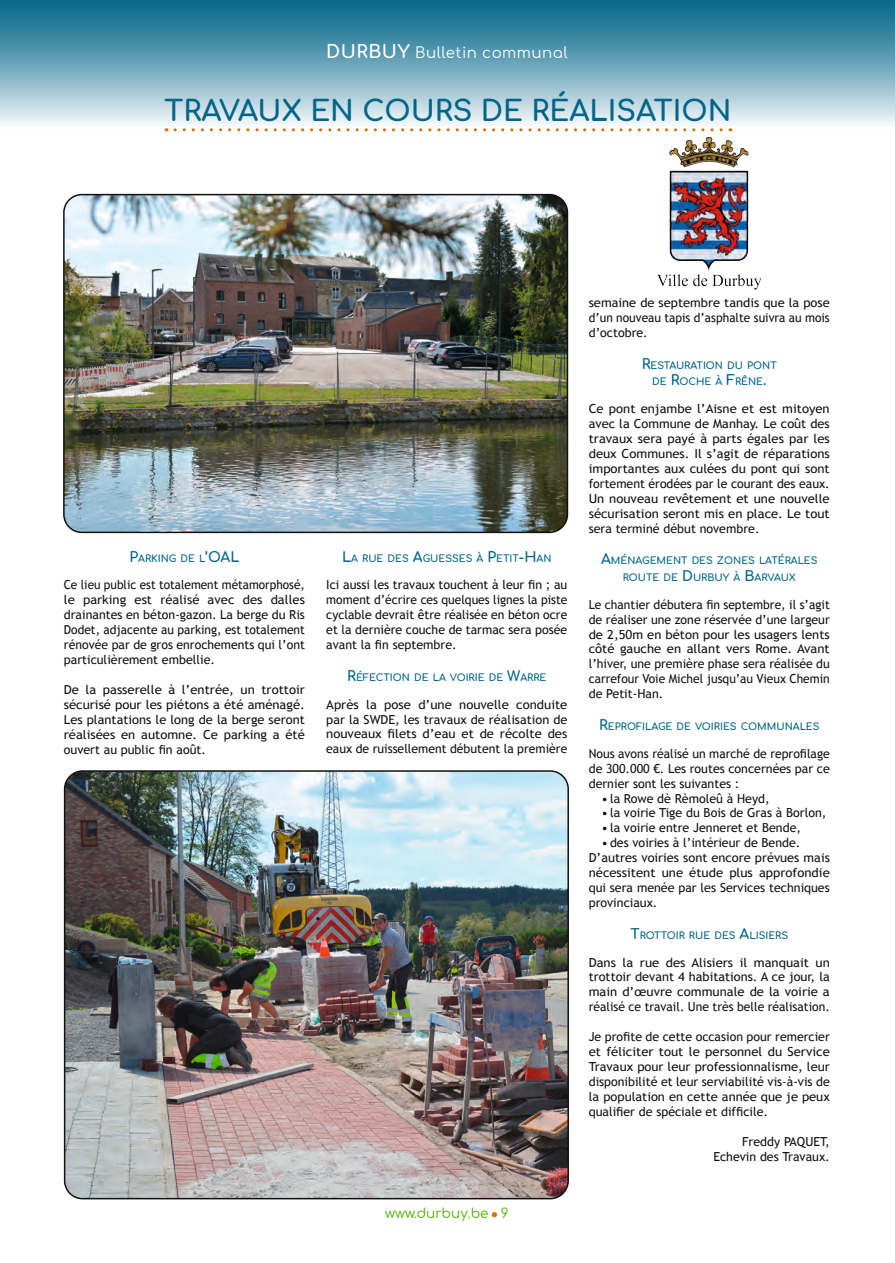
<style>
.page{position:relative;width:895px;height:1263px;background:#fff}
.page>*{position:absolute;margin:0;border:0;box-sizing:border-box;transform-origin:0 0}
.t1{font:700 28.5px "Comfortaa";color:#006588}
.t2{font:15px "Comfortaa";letter-spacing:.03em;color:#fff}
.t3{font:13.5px "Comfortaa";color:#51b200}
.t4{font:12.45px/15px "Trebuchet MS";color:#11110f;text-align:justify}
.t5{font:12.45px/15px "Trebuchet MS";color:#11110f;text-align:justify;scale:1.05 1}
.t6{font:12.45px/15px "Trebuchet MS";color:#11110f;text-align:justify;scale:.95 1}
.t7{font:12.45px/15px "Trebuchet MS";color:#11110f;text-align:justify;scale:1.04 1}
.t8{font:700 9.75px/16.8px "Comfortaa";color:#006588;text-align:center}
.s1{font-weight:700;font-size:18px}
.s2{font-size:13.95px}
.s3{color:#df6a00}
</style>
<div class="page">
<div style="left:0;top:0;width:894px;height:131px;background:linear-gradient(to bottom,#005f83,#f5f8fa)"></div>
<svg style="left:175px;top:128px;width:555px;height:3px"></svg>
<img style="left:657px;top:136px;width:104px;height:154px">
<img style="left:64px;top:195px;width:503px;height:337px">
<div style="left:63px;top:194px;width:505px;height:339px;border:2px solid #11110f;border-radius:18px"></div>
<img style="left:65px;top:771px;width:503px;height:427px">
<div style="left:64px;top:770px;width:504px;height:429px;border:2px solid #11110f;border-radius:18px"></div>
<p class="t2" style="left:326px;top:39px;width:243px"><span class="s1">DURBUY</span> Bulletin communal</p>
<h1 class="t1" style="left:164px;top:84px;width:568px">TRAVAUX EN COURS DE RÉALISATION</h1>
<p class="t8" style="left:129px;top:548px;width:90px"><span class="s2">P</span>ARKING DE L<span class="s2">’OAL</span></p>
<p class="t6" style="left:64px;top:577px;width:255px">Ce lieu public est totalement métamorphosé, le parking est réalisé avec des dalles drainantes en béton-gazon. La berge du Ris Dodet, adjacente au parking, est totalement rénovée par de gros enrochements qui l’ont particulièrement embellie.</p>
<p class="t5" style="left:64px;top:682px;width:231px">De la passerelle à l’entrée, un trottoir sécurisé pour les piétons a été aménagé.<br>Les plantations le long de la berge seront réalisées en automne. Ce parking a été ouvert au public fin août.</p>
<p class="t8" style="left:342px;top:548px;width:211px"><span class="s2">L</span>A RUE DES <span class="s2">A</span>GUESSES À <span class="s2">P</span>ETIT<span class="s2">-H</span> AN</p>
<p class="t4" style="left:326px;top:577px;width:242px">Ici aussi les travaux touchent à leur fin ; au moment d’écrire ces quelques lignes la piste cyclable devrait être réalisée en béton ocre et la dernière couche de tarmac sera posée avant la fin septembre.</p>
<p class="t8" style="left:347px;top:667px;width:201px"><span class="s2">R</span>ÉFECTION DE LA VOIRIE DE <span class="s2">W</span>ARRE</p>
<p class="t5" style="left:326px;top:697px;width:231px">Après la pose d’une nouvelle conduite par la SWDE, les travaux de réalisation de nouveaux filets d’eau et de récolte des eaux de ruissellement débutent la première</p>
<p class="t3" style="left:385px;top:1200px;width:125px">www.durbuy.be <span class="s3">●</span> 9</p>
<p class="t7" style="left:588px;top:295px;width:233px">semaine de septembre tandis que la pose d’un nouveau tapis d’asphalte suivra au mois d’octobre.</p>
<p class="t8" style="left:641px;top:355px;width:136px"><span class="s2">R</span>ESTAURATION DU PONT<br>DE <span class="s2">R</span>OCHE À <span class="s2">F</span>RÊNE<span class="s2">.</span></p>
<p class="t5" style="left:588px;top:401px;width:231px">Ce pont enjambe l’Aisne et est mitoyen avec la Commune de Manhay. Le coût des travaux sera payé à parts égales par les deux Communes. Il s’agit de réparations importantes aux culées du pont qui sont fortement érodées par le courant des eaux.<br>Un nouveau revêtement et une nouvelle sécurisation seront mis en place. Le tout sera terminé début novembre.</p>
<p class="t8" style="left:601px;top:551px;width:218px"><span class="s2">A</span>MÉNAGEMENT DES ZONES LATÉRALES<br>ROUTE DE <span class="s2">D</span> URBUY À <span class="s2">B</span>ARVAUX</p>
<p class="t4" style="left:588px;top:597px;width:242px">Le chantier débutera fin septembre, il s’agit de réaliser une zone réservée d’une largeur de 2,50m en béton pour les usagers lents côté gauche en allant vers Rome. Avant l’hiver, une première phase sera réalisée du carrefour Voie Michel jusqu’au Vieux Chemin de Petit-Han.</p>
<p class="t8" style="left:599px;top:716px;width:222px"><span class="s2">R</span>EPROFILAGE DE VOIRIES COMMUNALES</p>
<p class="t4" style="left:588px;top:746px;width:242px">Nous avons réalisé un marché de reprofilage de 300.000 €. Les routes concernées par ce dernier sont les suivantes :</p>
<p class="t4" style="left:601px;top:791px;width:170px">• la Rowe dè Rèmoleû à Heyd,</p>
<p class="t4" style="left:601px;top:806px;width:226px">• la voirie Tige du Bois de Gras à Borlon,</p>
<p class="t4" style="left:601px;top:820px;width:201px">• la voirie entre Jenneret et Bende,</p>
<p class="t4" style="left:588px;top:835px;width:242px;text-align:left;text-indent:13px">• des voiries à l’intérieur de Bende.<br>D’autres voiries sont encore prévues mais nécessitent une étude plus approfondie qui sera menée par les Services techniques provinciaux.</p>
<p class="t8" style="left:630px;top:925px;width:159px"><span class="s2">T</span>ROTTOIR RUE DES <span class="s2">A</span>LISIERS</p>
<p class="t5" style="left:588px;top:955px;width:231px">Dans la rue des Alisiers il manquait un trottoir devant 4 habitations. A ce jour, la main d’œuvre communale de la voirie a réalisé ce travail. Une très belle réalisation.</p>
<p class="t4" style="left:588px;top:1029px;width:242px">Je profite de cette occasion pour remercier et féliciter tout le personnel du Service Travaux pour leur professionnalisme, leur disponibilité et leur serviabilité vis-à-vis de la population en cette année que je peux qualifier de spéciale et difficile.</p>
<p class="t4" style="left:713px;top:1134px;width:118px;text-align:right">Freddy PAQUET,<br>Echevin des Travaux.</p>
</div>
